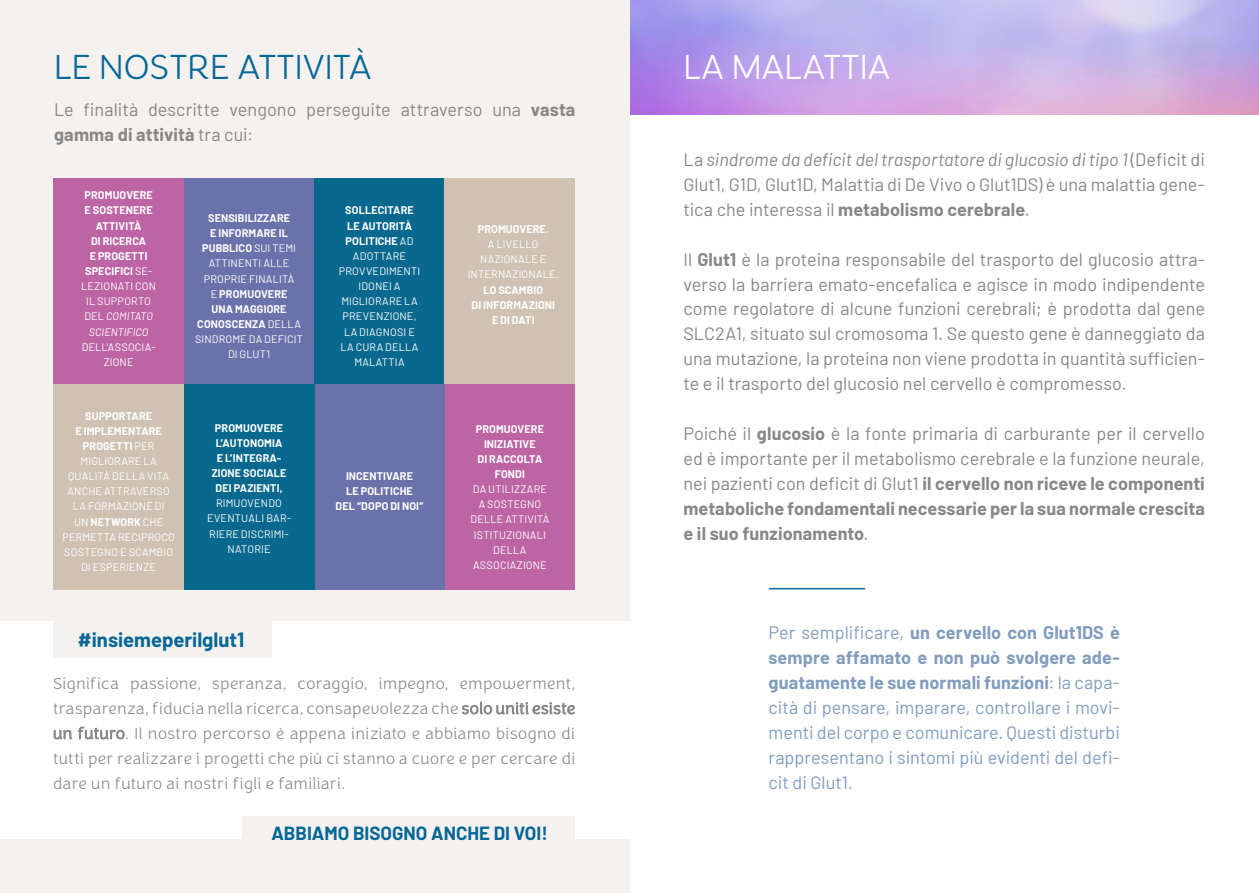
<style>
.page{position:relative;width:1259px;height:893px;background:#fff}
.page>*{position:absolute;margin:0;border:0;box-sizing:border-box;transform-origin:0 0}
.t1{font:200 36px "Congenial";color:#056795}
.t2{font:200 36px "Congenial";color:#fff}
.t3{font:700 20.1px "Barlow";color:#056795}
.t4{font:700 18.6px "Barlow";color:#056795}
.t5{font:18px/24.9px "Barlow";color:#878787;text-align:justify}
.t6{font:18px/24.9px "Barlow";color:#819cbd;text-align:justify}
.t7{font:200 16.5px/24.9px "Congenial";letter-spacing:.025em;color:#878787;text-align:justify}
.t8{font:10.8px/15.1px "Barlow";letter-spacing:.015em;color:#fff;text-align:center}
.t9{font:700 10.8px/15.1px "Barlow";letter-spacing:.01em;color:#fff;text-align:center}
.s1{font-weight:700}
.s2{font-weight:400}
.s3{font-weight:400;font-style:italic}
.s4{color:#fff}
.s5{font-style:italic}
</style>
<div class="page">
<img style="left:629px;top:0;width:630px;height:114px">
<div style="left:0;top:0;width:629px;height:893px;background:#f5f1ef"></div>
<div style="left:53px;top:178px;width:131px;height:206px;background:#bd64a4"></div>
<div style="left:445px;top:384px;width:130px;height:205px;background:#bd64a4"></div>
<div style="left:184px;top:178px;width:130px;height:206px;background:#6b72ab"></div>
<div style="left:314px;top:384px;width:131px;height:205px;background:#6b72ab"></div>
<div style="left:314px;top:178px;width:131px;height:206px;background:#09688d"></div>
<div style="left:184px;top:384px;width:130px;height:205px;background:#09688d"></div>
<div style="left:445px;top:178px;width:130px;height:206px;background:#cfc2b3"></div>
<div style="left:53px;top:384px;width:131px;height:205px;background:#cfc2b3"></div>
<div style="left:0;top:621px;width:629px;height:217px;background:#fff"></div>
<div style="left:53px;top:621px;width:218px;height:36px;background:#f5f1ef"></div>
<div style="left:242px;top:816px;width:333px;height:34px;background:#f5f1ef"></div>
<hr style="left:769px;top:588px;width:95px;height:1px;background:#056795">
<h1 class="t1" style="left:54px;top:46px;width:319px">LE NOSTRE ATTIVITÀ</h1>
<h1 class="t2" style="left:683px;top:46px;width:209px">LA MALATTIA</h1>
<p class="t5" style="left:54px;top:96px;width:523px">Le finalità descritte vengono perseguite attraverso una <span class="s1">vasta gamma di attività</span> tra cui:</p>
<p class="t9" style="left:81px;top:187px;width:76px">PROMUOVERE<br>E SOSTENERE<br>ATTIVITÀ<br>DI RICERCA<br>E PROGETTI<br>SPECIFICI <span class="s2">SE-<br>LEZIONATI CON<br>IL SUPPORTO<br>DEL</span> <span class="s3">COMITATO<br>SCIENTIFICO</span></p>
<p class="t8" style="left:82px;top:338px;width:75px">DELL’ASSOCIA-<br>ZIONE</p>
<p class="t8" style="left:62px;top:407px;width:114px"><span class="s1">SUPPORTARE<br>E IMPLEMENTARE<br>PROGETTI</span> PER<br>MIGLIORARE LA<br>QUALITÀ DELLA VITA<br>ANCHE ATTRAVERSO<br>LA FORMAZIONE DI<br>UN <span class="s1">NETWORK</span> CHE<br>PERMETTA RECIPROCO<br>SOSTEGNO E SCAMBIO<br>DI ESPERIENZE</p>
<p class="t9" style="left:195px;top:210px;width:109px">SENSIBILIZZARE<br>E INFORMARE IL<br>PUBBLICO <span class="s2">SUI TEMI<br>ATTINENTI ALLE<br>PROPRIE FINALITÀ<br>E</span> PROMUOVERE<br>UNA MAGGIORE<br>CONOSCENZA <span class="s2">DELLA<br>SINDROME DA DEFICIT<br>DI GLUT1</span></p>
<p class="t9" style="left:212px;top:419px;width:76px">PROMUOVERE<br>L’AUTONOMIA<br>E L’INTEGRA-<br>ZIONE SOCIALE<br>DEI PAZIENTI,</p>
<p class="t8" style="left:207px;top:495px;width:86px">RIMUOVENDO<br>EVENTUALI BAR-<br>RIERE DISCRIMI-<br>NATORIE</p>
<p class="t3" style="left:78px;top:624px;width:168px">#insiemeperilglut1</p>
<p class="t8" style="left:339px;top:202px;width:83px"><span class="s1">SOLLECITARE<br>LE AUTORITÀ<br>POLITICHE</span> AD<br>ADOTTARE<br>PROVVEDIMENTI<br>IDONEI A<br>MIGLIORARE LA<br>PREVENZIONE,<br>LA DIAGNOSI E<br>LA CURA DELLA<br>MALATTIA</p>
<p class="t9" style="left:336px;top:468px;width:89px">INCENTIVARE<br>LE POLITICHE<br>DEL “DOPO DI NOI”</p>
<p class="t8" style="left:468px;top:221px;width:93px"><span class="s1">PROMUOVERE</span>,<br>A LIVELLO<br>NAZIONALE E<br>INTERNAZIONALE,</p>
<p class="t9" style="left:471px;top:281px;width:85px">LO SCAMBIO<br>DI INFORMAZIONI<br>E DI DATI</p>
<p class="t9" style="left:476px;top:420px;width:70px">PROMUOVERE<br>INIZIATIVE<br>DI RACCOLTA<br>FONDI</p>
<p class="t8" style="left:470px;top:481px;width:80px">DA UTILIZZARE<br>A SOSTEGNO<br>DELLE ATTIVITÀ<br>ISTITUZIONALI<br>DELLA<br>ASSOCIAZIONE</p>
<p class="t7" style="left:53px;top:671px;width:523px">Significa passione, speranza, coraggio, impegno, empowerment, trasparenza, fiducia nella ricerca, consapevolezza che solo uniti esiste un futuro. Il nostro percorso è appena iniziato e <span class="s4">abbiamo bisogno di tutti</span> per realizzare i progetti che più ci stanno a cuore e per cercare di dare un futuro ai nostri figli e familiari.</p>
<p class="t4" style="left:271px;top:819px;width:278px">ABBIAMO BISOGNO ANCHE DI VOI!</p>
<p class="t5" style="left:683px;top:146px;width:523px">La <span class="s5">sindrome da deficit del trasportatore di glucosio di tipo 1</span> (Deficit di Glut1, G1D, Glut1D, Malattia di De Vivo o Glut1DS) è una malattia gene&shy;tica che interessa il <span class="s1">metabolismo cerebrale</span>.</p>
<p class="t5" style="left:683px;top:245px;width:523px">Il <span class="s1">Glut1</span> è la proteina responsabile del trasporto del glucosio attra&shy;verso la barriera emato-encefalica e agisce in modo indipendente come regolatore di alcune funzioni cerebrali; è prodotta dal gene SLC2A1, situato sul cromosoma 1. Se questo gene è danneggiato da una mutazione, la proteina non viene prodotta in quantità sufficien&shy;te e il trasporto del glucosio nel cervello è compromesso.</p>
<p class="t5" style="left:683px;top:420px;width:523px">Poiché il <span class="s1">glucosio</span> è la fonte primaria di carburante per il cervello ed è importante per il metabolismo cerebrale e la funzione neurale, nei pazienti con deficit di Glut1 <span class="s1">il cervello non riceve le componenti metaboliche fondamentali necessarie per la sua normale crescita e il suo funzionamento</span>.</p>
<p class="t6" style="left:768px;top:619px;width:353px">Per semplificare, <span class="s1">un cervello con Glut1DS è sempre affamato e non può svolgere ade&shy;guatamente le sue normali funzioni</span>: la capa&shy;cità di pensare, imparare, controllare i movi&shy;menti del corpo e comunicare. Questi disturbi rappresentano i sintomi più evidenti del defi&shy;cit di Glut1.</p>
</div>
